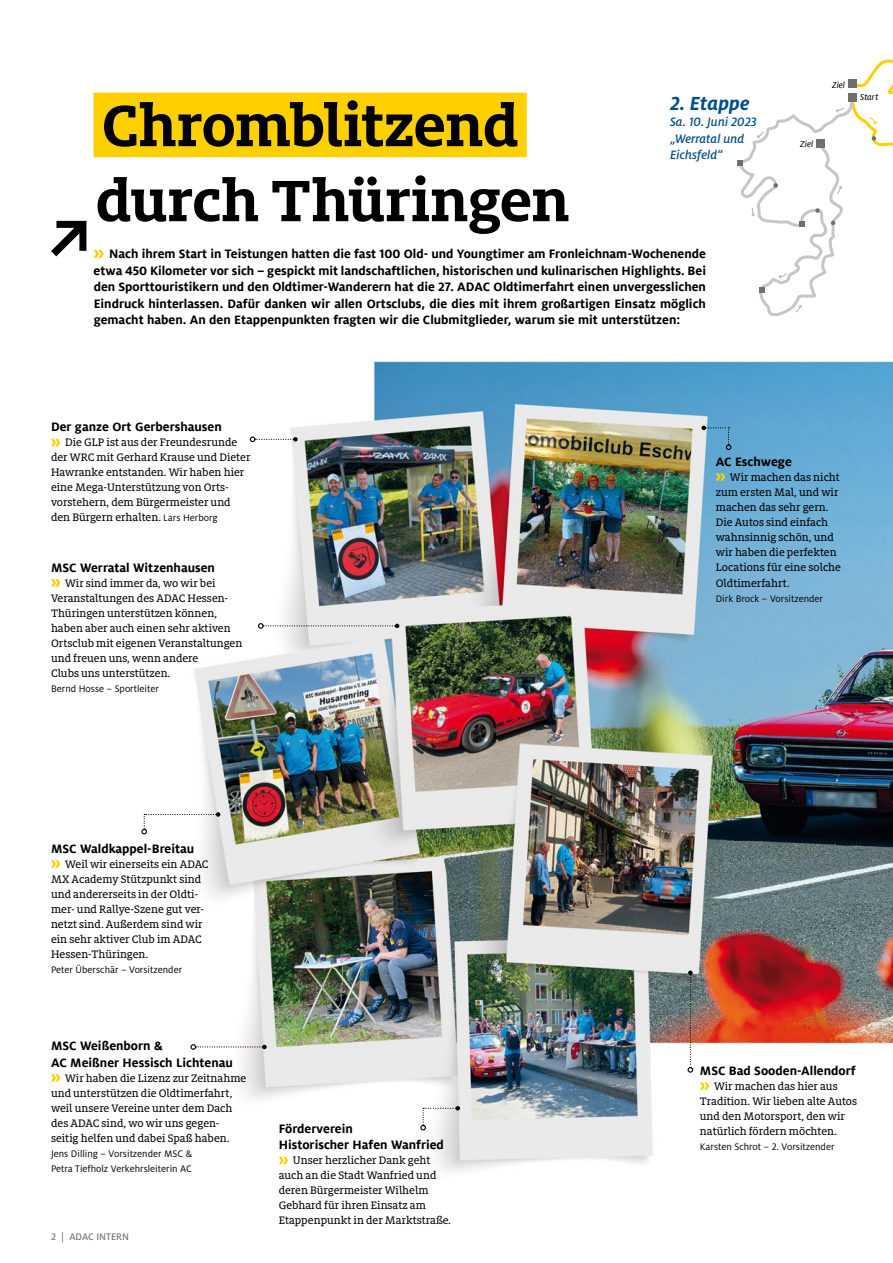
<style>
.page{position:relative;width:893px;height:1263px;background:#fff}
.page>*{position:absolute;margin:0;border:0;box-sizing:border-box;transform-origin:0 0}
.t1{font:700 64.5px/75px "Milo Slab ADAC";letter-spacing:-.01em;color:#000}
.t2{font:italic 700 21px "Milo ADAC";color:#00508c}
.t3{font:700 13.5px/16.5px "Milo ADAC";color:#000}
.t4{font:italic 500 13.5px/16.5px "Milo ADAC";color:#00508c}
.t5{font:12px/15px "Milo Slab ADAC Text";color:#000}
.t6{font:10.5px/15px "Milo ADAC";color:#000}
.t7{font:10.5px "Milo ADAC Text";color:#706f6f}
.t8{font:italic 9.45px "Milo ADAC Text";color:#000}
.s1{font-family:"Milo ADAC";font-size:10.5px}
</style>
<div class="page">
<img style="left:51px;top:92px;width:842px;height:1080px">
<div style="left:94px;top:93px;width:433px;height:64px;background:#ffd000"></div>
<svg style="left:51px;top:221px;width:35px;height:35px"></svg>
<svg style="left:51px;top:439px;width:9px;height:7px"></svg>
<svg style="left:51px;top:579px;width:9px;height:7px"></svg>
<svg style="left:51px;top:860px;width:9px;height:8px"></svg>
<svg style="left:279px;top:1157px;width:9px;height:7px"></svg>
<svg style="left:700px;top:1082px;width:9px;height:8px"></svg>
<svg style="left:716px;top:473px;width:9px;height:8px"></svg>
<svg style="left:51px;top:1074px;width:9px;height:7px"></svg>
<svg style="left:94px;top:250px;width:10px;height:8px"></svg>
<svg style="left:736px;top:59px;width:157px;height:274px"></svg>
<svg style="left:702px;top:426px;width:29px;height:24px"></svg>
<svg style="left:688px;top:970px;width:5px;height:103px"></svg>
<svg style="left:420px;top:1106px;width:40px;height:24px"></svg>
<svg style="left:190px;top:1044px;width:77px;height:6px"></svg>
<svg style="left:258px;top:623px;width:141px;height:6px"></svg>
<svg style="left:250px;top:436px;width:48px;height:6px"></svg>
<svg style="left:141px;top:812px;width:79px;height:22px"></svg>
<h1 class="t1" style="left:96px;top:86px;width:476px">Chromblitzend durch Thüringen</h1>
<h2 class="t2" style="left:670px;top:91px;width:81px">2. Etappe</h2>
<p class="t4" style="left:670px;top:114px;width:88px">Sa. 10. Juni 2023 „Werratal und<br>Eichsfeld“</p>
<p class="t3" style="left:94px;top:246px;width:614px;text-align:justify;text-indent:15px">Nach ihrem Start in Teistungen hatten die fast 100 Old- und Youngtimer am Fronleichnam-Wochenende etwa 450 Kilometer vor sich – gespickt mit landschaftlichen, historischen und kulinarischen Highlights. Bei den Sporttouristikern und den Oldtimer-Wanderern hat die 27. ADAC Oldtimerfahrt einen unvergesslichen Eindruck hinterlassen. Dafür danken wir allen Ortsclubs, die dies mit ihrem großartigen Einsatz möglich gemacht haben. An den Etappenpunkten fragten wir die Clubmitglieder, warum sie mit unterstützen:</p>
<p class="t8" style="left:800px;top:139px;width:15px">Ziel</p>
<p class="t8" style="left:832px;top:79px;width:15px">Ziel</p>
<p class="t8" style="left:860px;top:92px;width:20px">Start</p>
<p class="t3" style="left:51px;top:419px;width:172px">Der ganze Ort Gerbershausen</p>
<p class="t5" style="left:51px;top:435px;width:201px;text-indent:14px">Die GLP ist aus der Freundesrunde der WRC mit Gerhard Krause und Dieter Hawranke entstanden. Wir haben hier eine Mega-Unterstützung von Orts&shy;vorstehern, dem Bürgermeister und den Bürgern erhalten. <span class="s1">Lars Herborg</span></p>
<p class="t3" style="left:51px;top:559px;width:166px">MSC Werratal Witzenhausen</p>
<p class="t5" style="left:51px;top:575px;width:193px;text-indent:14px">Wir sind immer da, wo wir bei<br>Veranstaltungen des ADAC Hessen-<br>Thüringen unterstützen können, haben aber auch einen sehr aktiven<br>Ortsclub mit eigenen Veranstaltungen und freuen uns, wenn andere<br>Clubs uns unterstützen.</p>
<p class="t6" style="left:51px;top:681px;width:109px">Bernd Hosse – Sportleiter</p>
<p class="t3" style="left:716px;top:453px;width:78px">AC Eschwege</p>
<p class="t5" style="left:716px;top:469px;width:127px;text-indent:14px">Wir machen das nicht zum ersten Mal, und wir machen das sehr gern.<br>Die Autos sind einfach wahnsinnig schön, und wir haben die perfekten<br>Locations für eine solche</p>
<p class="t5" style="left:716px;top:576px;width:75px">Oldtimerfahrt.</p>
<p class="t6" style="left:716px;top:591px;width:109px">Dirk Brock – Vorsitzender</p>
<p class="t3" style="left:51px;top:840px;width:145px">MSC Waldkappel-Breitau</p>
<p class="t5" style="left:51px;top:856px;width:159px;text-indent:14px">Weil wir einerseits ein ADAC<br>MX Academy Stützpunkt sind und andererseits in der Oldti&shy;mer- und Rallye-Szene gut ver&shy;netzt sind. Außerdem sind wir ein sehr aktiver Club im ADAC<br>Hessen-Thüringen.</p>
<p class="t6" style="left:51px;top:962px;width:133px">Peter Überschär – Vorsitzender</p>
<p class="t3" style="left:51px;top:1038px;width:183px">MSC Weißenborn &amp;<br>AC Meißner Hessisch Lichtenau</p>
<p class="t5" style="left:51px;top:1070px;width:197px;text-indent:14px">Wir haben die Lizenz zur Zeitnahme und unterstützen die Oldtimerfahrt, weil unsere Vereine unter dem Dach des ADAC sind, wo wir uns gegen&shy;seitig helfen und dabei Spaß haben.</p>
<p class="t6" style="left:51px;top:1146px;width:143px">Jens Dilling – Vorsitzender MSC &amp;<br>Petra Tiefholz Verkehrsleiterin AC</p>
<p class="t7" style="left:51px;top:1231px;width:80px">2 | ADAC INTERN</p>
<p class="t3" style="left:279px;top:1120px;width:167px">Förderverein<br>Historischer Hafen Wanfried</p>
<p class="t5" style="left:279px;top:1153px;width:174px;text-indent:14px">Unser herzlicher Dank geht auch an die Stadt Wanfried und deren Bürgermeister Wilhelm<br>Gebhard für ihren Einsatz am<br>Etappenpunkt in der Marktstraße.</p>
<p class="t3" style="left:700px;top:1062px;width:157px">MSC Bad Sooden-Allendorf</p>
<p class="t5" style="left:700px;top:1078px;width:159px;text-indent:14px">Wir machen das hier aus<br>Tradition. Wir lieben alte Autos und den Motorsport, den wir natürlich fördern möchten.</p>
<p class="t6" style="left:700px;top:1139px;width:136px">Karsten Schrot – 2. Vorsitzender</p>
</div>
